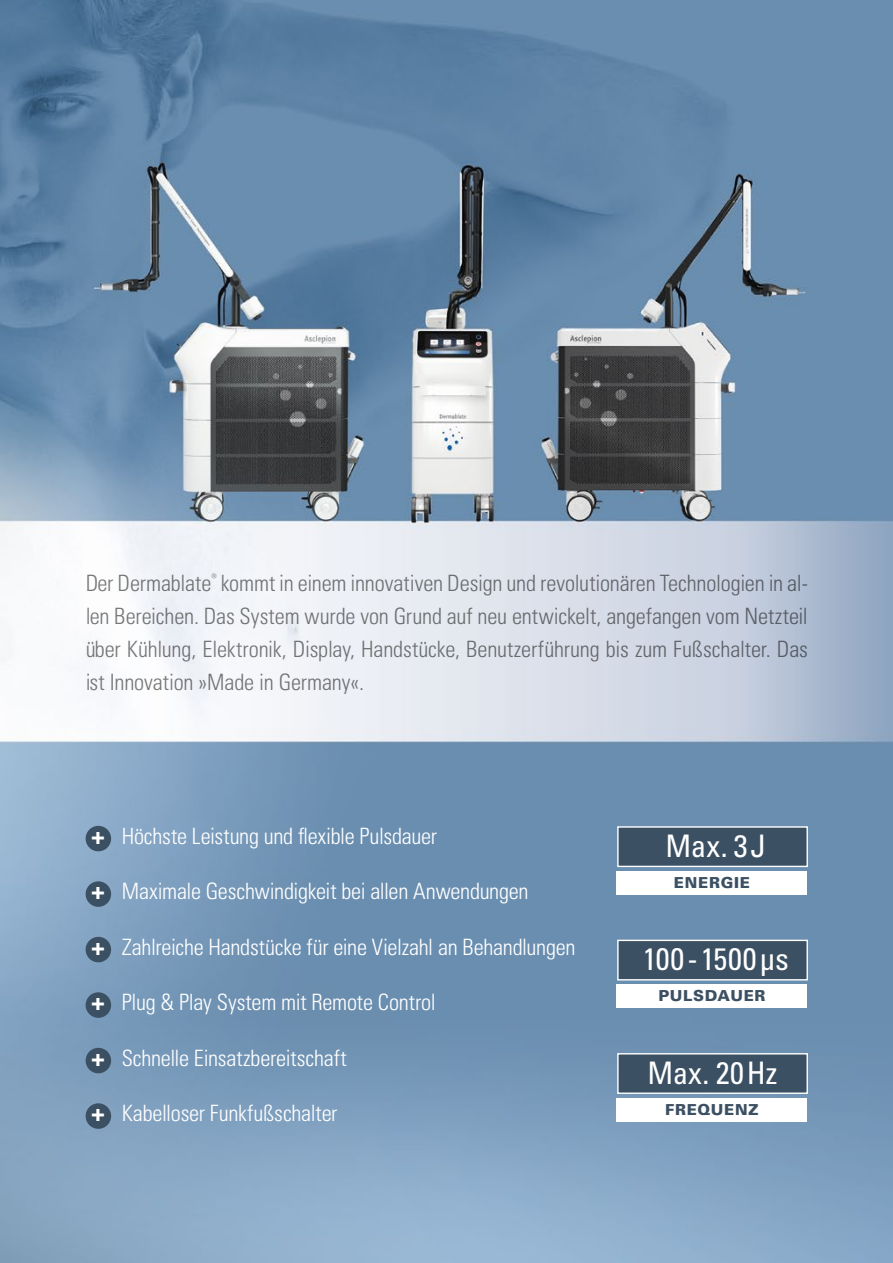
<style>
.page{position:relative;width:893px;height:1263px;background:#fff}
.page>*{position:absolute;margin:0;border:0;box-sizing:border-box;transform-origin:0 0}
.t1{font:condensed 31.05px "Univers LT Pro";color:#fff}
.t2{font:condensed 31.05px "Univers LT Pro";letter-spacing:.03em;color:#fff}
.t3{font:300 condensed 22.5px/33px "Univers LT Pro";letter-spacing:-.005em;color:#787877;text-align:justify}
.t4{font:300 condensed 22.5px "Univers LT Pro";letter-spacing:-.01em;color:#fff}
.t5{font:900 15.15px "Univers LT Pro 75";letter-spacing:.045em;color:#3c5063}
.s1{font-family:"Univers LT Pro 65";font-weight:700;font-stretch:normal}
</style>
<div class="page">
<img style="left:0;top:0;width:893px;height:1263px">
<div style="left:86px;top:1103px;width:25px;height:26px;background:#3c5063;border-radius:50%"></div>
<div style="left:86px;top:1048px;width:25px;height:25px;background:#3c5063;border-radius:50%"></div>
<div style="left:86px;top:992px;width:25px;height:26px;background:#3c5063;border-radius:50%"></div>
<div style="left:86px;top:937px;width:25px;height:25px;background:#3c5063;border-radius:50%"></div>
<div style="left:86px;top:881px;width:25px;height:26px;background:#3c5063;border-radius:50%"></div>
<div style="left:86px;top:826px;width:25px;height:25px;background:#3c5063;border-radius:50%"></div>
<div style="left:618px;top:940px;width:189px;height:40px;background:#3c5063"></div>
<div style="left:617px;top:940px;width:191px;height:40px;border:1px solid #fff"></div>
<div style="left:617px;top:985px;width:190px;height:23px;background:#fff"></div>
<div style="left:618px;top:827px;width:189px;height:39px;background:#3c5063"></div>
<div style="left:617px;top:826px;width:191px;height:41px;border:1px solid #fff"></div>
<div style="left:617px;top:871px;width:190px;height:23px;background:#fff"></div>
<div style="left:618px;top:1054px;width:189px;height:39px;background:#3c5063"></div>
<div style="left:617px;top:1053px;width:191px;height:41px;border:1px solid #fff"></div>
<div style="left:617px;top:1098px;width:190px;height:23px;background:#fff"></div>
<p class="t3" style="left:85px;top:565px;width:724px">Der Dermablate<sup>®</sup> kommt in einem innovativen Design und revolutionären Technologien in al&shy;len Bereichen. Das System wurde von Grund auf neu entwickelt, angefangen vom Netzteil über Kühlung, Elektronik, Display, Handstücke, Benutzerführung bis zum Fußschalter. Das ist Innovation »Made in Germany«.</p>
<p class="t4" style="left:92px;top:821px;width:347px"><span class="s1">+</span> Höchste Leistung und flexible Pulsdauer</p>
<p class="t4" style="left:92px;top:876px;width:438px"><span class="s1">+</span> Maximale Geschwindigkeit bei allen Anwendungen</p>
<p class="t4" style="left:92px;top:932px;width:485px"><span class="s1">+</span> Zahlreiche Handstücke für eine Vielzahl an Behandlungen</p>
<p class="t4" style="left:92px;top:987px;width:346px"><span class="s1">+</span> Plug &amp; Play System mit Remote Control</p>
<p class="t4" style="left:92px;top:1043px;width:257px"><span class="s1">+</span> Schnelle Einsatzbereitschaft</p>
<p class="t4" style="left:92px;top:1098px;width:247px"><span class="s1">+</span> Kabelloser Funkfußschalter</p>
<h1 class="t1" style="left:666px;top:826px;width:102px">Max. 3J</h1>
<p class="t5" style="left:674px;top:872px;width:78px">ENERGIE</p>
<h1 class="t2" style="left:643px;top:939px;width:147px">100-1500μs</h1>
<p class="t5" style="left:658px;top:985px;width:109px">PULSDAUER</p>
<h1 class="t1" style="left:647px;top:1053px;width:132px">Max. 20Hz</h1>
<p class="t5" style="left:665px;top:1099px;width:95px">FREQUENZ</p>
</div>
